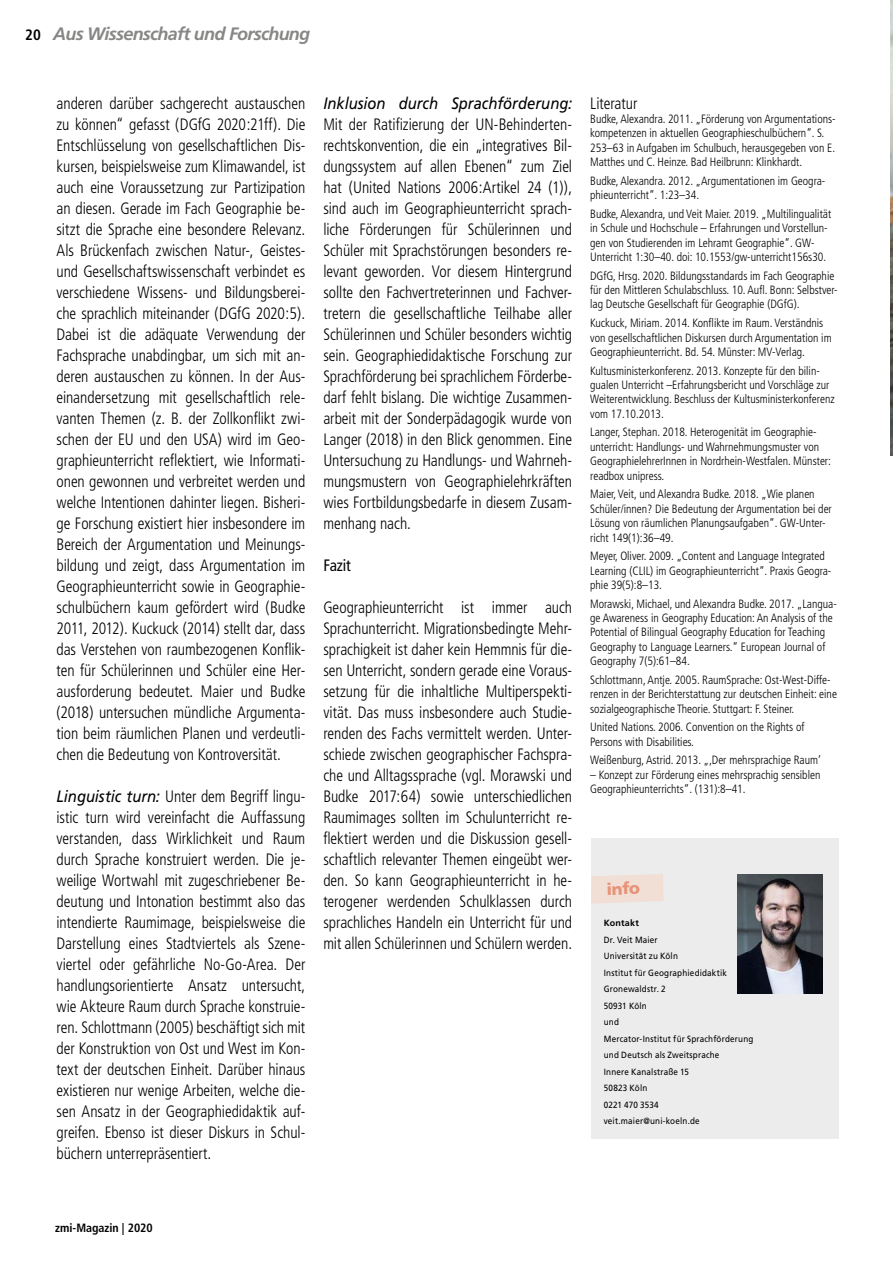
<style>
.page{position:relative;width:893px;height:1263px;background:#fff}
.page>*{position:absolute;margin:0;border:0;box-sizing:border-box;transform-origin:0 0}
.t1{font:italic 700 18px "Frutiger";letter-spacing:-.04em;color:#878786}
.t2{font:300 condensed 16.5px/21px "Frutiger";letter-spacing:-.005em;color:#000;text-align:justify;scale:.95 1}
.t3{font:italic 16.5px "Frutiger";letter-spacing:-.005em;color:#000;scale:.9 1}
.t4{font:condensed 16.5px "Frutiger";letter-spacing:-.005em;color:#000;scale:.95 1}
.t5{font:900 16.5px "Frutiger";color:#e69378}
.t6{font:700 condensed 15px "Frutiger";color:#000}
.t7{font:300 condensed 12px/14.4px "Frutiger";color:#000}
.t8{font:700 condensed 12px "Frutiger";color:#000}
.t9{font:9px/16.5px "Frutiger";letter-spacing:.02em;color:#000;scale:.9 1}
.t10{font:700 9px "Frutiger";letter-spacing:.02em;color:#000}
.s1{font-weight:400;font-style:italic;font-stretch:normal}
</style>
<div class="page">
<img style="left:891px;top:0;width:2px;height:455px">
<div style="left:592px;top:838px;width:247px;height:301px;background:#ececed"></div>
<svg style="left:591px;top:874px;width:72px;height:30px"></svg>
<img style="left:737px;top:874px;width:85px;height:119px">
<p class="t6" style="left:25px;top:26px;width:17px">20</p>
<p class="t1" style="left:53px;top:23px;width:259px">Aus Wissenschaft und Forschung</p>
<p class="t2" style="left:57px;top:93px;width:263px">anderen darüber sachgerecht austauschen zu können“ gefasst (DGfG 2020:21ff). Die Entschlüsselung von gesellschaftlichen Dis&shy;kursen, beispielsweise zum Klimawandel, ist auch eine Voraussetzung zur Partizipation an diesen. Gerade im Fach Geographie be&shy;sitzt die Sprache eine besondere Relevanz.<br>Als Brückenfach zwischen Natur-, Geistes&shy;und Gesellschaftswissenschaft verbindet es verschiedene Wissens- und Bildungsberei&shy;che sprachlich miteinander (DGfG 2020:5).<br>Dabei ist die adäquate Verwendung der Fachsprache unabdingbar, um sich mit an&shy;deren austauschen zu können. In der Aus&shy;einandersetzung mit gesellschaftlich rele&shy;vanten Themen (z. B. der Zollkonfl ikt zwi&shy;schen der EU und den USA) wird im Geo&shy;graphieunterricht reflektiert, wie Informati&shy;onen gewonnen und verbreitet werden und welche Intentionen dahinter liegen. Bisheri&shy;ge Forschung existiert hier insbesondere im Bereich der Argumentation und Meinungs&shy;bildung und zeigt, dass Argumentation im Geographieunterricht sowie in Geographie&shy;schulbüchern kaum gefördert wird (Budke 2011, 2012). Kuckuck (2014) stellt dar, dass das Verstehen von raumbezogenen Konfl ik&shy;ten für Schülerinnen und Schüler eine Her&shy;ausforderung bedeutet. Maier und Budke (2018) untersuchen mündliche Argumenta&shy;tion beim räumlichen Planen und verdeutli&shy;chen die Bedeutung von Kontroversität.</p>
<p class="t2" style="left:57px;top:786px;width:263px"><span class="s1">Linguistic turn:</span> Unter dem Begriff lingu&shy;istic turn wird vereinfacht die Auffassung verstanden, dass Wirklichkeit und Raum durch Sprache konstruiert werden. Die je&shy;weilige Wortwahl mit zugeschriebener Be&shy;deutung und Intonation bestimmt also das intendierte Raumimage, beispielsweise die Darstellung eines Stadtviertels als Szene&shy;viertel oder gefährliche No-Go-Area. Der handlungsorientierte Ansatz untersucht, wie Akteure Raum durch Sprache konstruie&shy;ren. Schlottmann (2005) beschäftigt sich mit der Konstruktion von Ost und West im Kon&shy;text der deutschen Einheit. Darüber hinaus existieren nur wenige Arbeiten, welche die&shy;sen Ansatz in der Geographiedidaktik auf&shy;greifen. Ebenso ist dieser Diskurs in Schul&shy;büchern unterrepräsentiert.</p>
<p class="t3" style="left:323px;top:93px;width:278px">Inklusion durch Sprachförderung:</p>
<p class="t2" style="left:323px;top:114px;width:263px">Mit der Ratifizierung der UN-Behinderten&shy;rechtskonvention, die ein „integratives Bil&shy;dungssystem auf allen Ebenen“ zum Ziel hat (United Nations 2006:Artikel 24 (1)), sind auch im Geographieunterricht sprach&shy;liche Förderungen für Schülerinnen und Schüler mit Sprachstörungen besonders re&shy;levant geworden. Vor diesem Hintergrund sollte den Fachvertreterinnen und Fachver&shy;tretern die gesellschaftliche Teilhabe aller Schülerinnen und Schüler besonders wichtig sein. Geographiedidaktische Forschung zur Sprachförderung bei sprachlichem Förderbe&shy;darf fehlt bislang. Die wichtige Zusammen&shy;arbeit mit der Sonderpädagogik wurde von Langer (2018) in den Blick genommen. Eine Untersuchung zu Handlungs- und Wahrneh&shy;mungsmustern von Geographielehrkräften wies Fortbildungsbedarfe in diesem Zusam&shy;menhang nach.</p>
<p class="t4" style="left:323px;top:555px;width:30px">Fazit</p>
<p class="t2" style="left:323px;top:597px;width:263px">Geographieunterricht ist immer auch Sprachunterricht. Migrationsbedingte Mehr&shy;sprachigkeit ist daher kein Hemmnis für die&shy;sen Unterricht, sondern gerade eine Voraus&shy;setzung für die inhaltliche Multiperspekti&shy;vität. Das muss insbesondere auch Studie&shy;renden des Fachs vermittelt werden. Unter&shy;schiede zwischen geographischer Fachspra&shy;che und Alltagssprache (vgl. Morawski und Budke 2017:64) sowie unterschiedlichen Raumimages sollten im Schulunterricht re&shy;flektiert werden und die Diskussion gesell&shy;schaftlich relevanter Themen eingeübt wer&shy;den. So kann Geographieunterricht in he&shy;terogener werdenden Schulklassen durch sprachliches Handeln ein Unterricht für und mit allen Schülerinnen und Schülern werden.</p>
<p class="t2" style="left:590px;top:93px;width:51px">Literatur</p>
<p class="t7" style="left:590px;top:112px;width:247px">Budke, Alexandra. 2011. „Förderung von Argumentations&shy;kompetenzen in aktuellen Geographieschulbüchern“. S.<br>253–63 in Aufgaben im Schulbuch, herausgegeben von E.<br>Matthes und C. Heinze. Bad Heilbrunn: Klinkhardt.</p>
<p class="t7" style="left:590px;top:174px;width:237px">Budke, Alexandra. 2012. „Argumentationen im Geogra&shy;phieunterricht“. 1:23–34.</p>
<p class="t7" style="left:590px;top:207px;width:243px">Budke, Alexandra, und Veit Maier. 2019. „Multilingualität in Schule und Hochschule – Erfahrungen und Vorstellun&shy;gen von Studierenden im Lehramt Geographie“. GW-Unterricht 1:30–40. doi: 10.1553/gw-unterricht156s30.</p>
<p class="t7" style="left:590px;top:268px;width:249px">DGfG, Hrsg. 2020. Bildungsstandards im Fach Geographie für den Mittleren Schulabschluss. 10. Aufl . Bonn: Selbstver&shy;lag Deutsche Gesellschaft für Geographie (DGfG).</p>
<p class="t7" style="left:590px;top:316px;width:243px">Kuckuck, Miriam. 2014. Konfl ikte im Raum. Verständnis von gesellschaftlichen Diskursen durch Argumentation im<br>Geographieunterricht. Bd. 54. Münster: MV-Verlag.</p>
<p class="t7" style="left:590px;top:363px;width:246px">Kultusministerkonferenz. 2013. Konzepte für den bilin&shy;gualen Unterricht –Erfahrungsbericht und Vorschläge zur Weiterentwicklung. Beschluss der Kultusministerkonferenz vom 17.10.2013.</p>
<p class="t7" style="left:590px;top:425px;width:242px">Langer, Stephan. 2018. Heterogenität im Geographie&shy;unterricht: Handlungs- und Wahrnehmungsmuster von GeographielehrerInnen in Nordrhein-Westfalen. Münster: readbox unipress.</p>
<p class="t7" style="left:590px;top:487px;width:243px">Maier, Veit, und Alexandra Budke. 2018. „Wie planen Schüler/innen? Die Bedeutung der Argumentation bei der Lösung von räumlichen Planungsaufgaben“. GW-Unter&shy;richt 149(1):36–49.</p>
<p class="t7" style="left:590px;top:549px;width:243px">Meyer, Oliver. 2009. „Content and Language Integrated<br>Learning (CLIL) im Geographieunterricht“. Praxis Geogra&shy;phie 39(5):8–13.</p>
<p class="t7" style="left:590px;top:596px;width:248px">Morawski, Michael, und Alexandra Budke. 2017. „Langua&shy;ge Awareness in Geography Education: An Analysis of the Potential of Bilingual Geography Education for Teaching Geography to Language Learners.“ European Journal of Geography 7(5):61–84.</p>
<p class="t7" style="left:590px;top:673px;width:248px">Schlottmann, Antje. 2005. RaumSprache: Ost-West-Diffe&shy;renzen in der Berichterstattung zur deutschen Einheit: eine sozialgeographische Theorie. Stuttgart: F. Steiner.</p>
<p class="t7" style="left:590px;top:720px;width:216px">United Nations. 2006. Convention on the Rights of<br>Persons with Disabilities.</p>
<p class="t7" style="left:590px;top:753px;width:232px">Weißenburg, Astrid. 2013. „‚Der mehrsprachige Raum‘</p>
<p class="t7" style="left:590px;top:768px;width:232px">– Konzept zur Förderung eines mehrsprachig sensiblen<br>Geographieunterrichts“. (131):8–41.</p>
<p class="t5" style="left:606px;top:879px;width:35px;rotate:-2deg">info</p>
<p class="t10" style="left:604px;top:918px;width:37px">Kontakt</p>
<p class="t9" style="left:604px;top:931px;width:168px">Dr. Veit Maier<br>Universität zu Köln<br>Institut für Geographiedidaktik<br>Gronewaldstr. 2<br>50931 Köln<br>und<br>Mercator-Institut für Sprachförderung und Deutsch als Zweitsprache<br>Innere Kanalstraße 15<br>50823 Köln<br>0221 470 3534 veit.maier@uni-koeln.de</p>
<p class="t8" style="left:55px;top:1221px;width:99px">zmi-Magazin | 2020</p>
</div>
